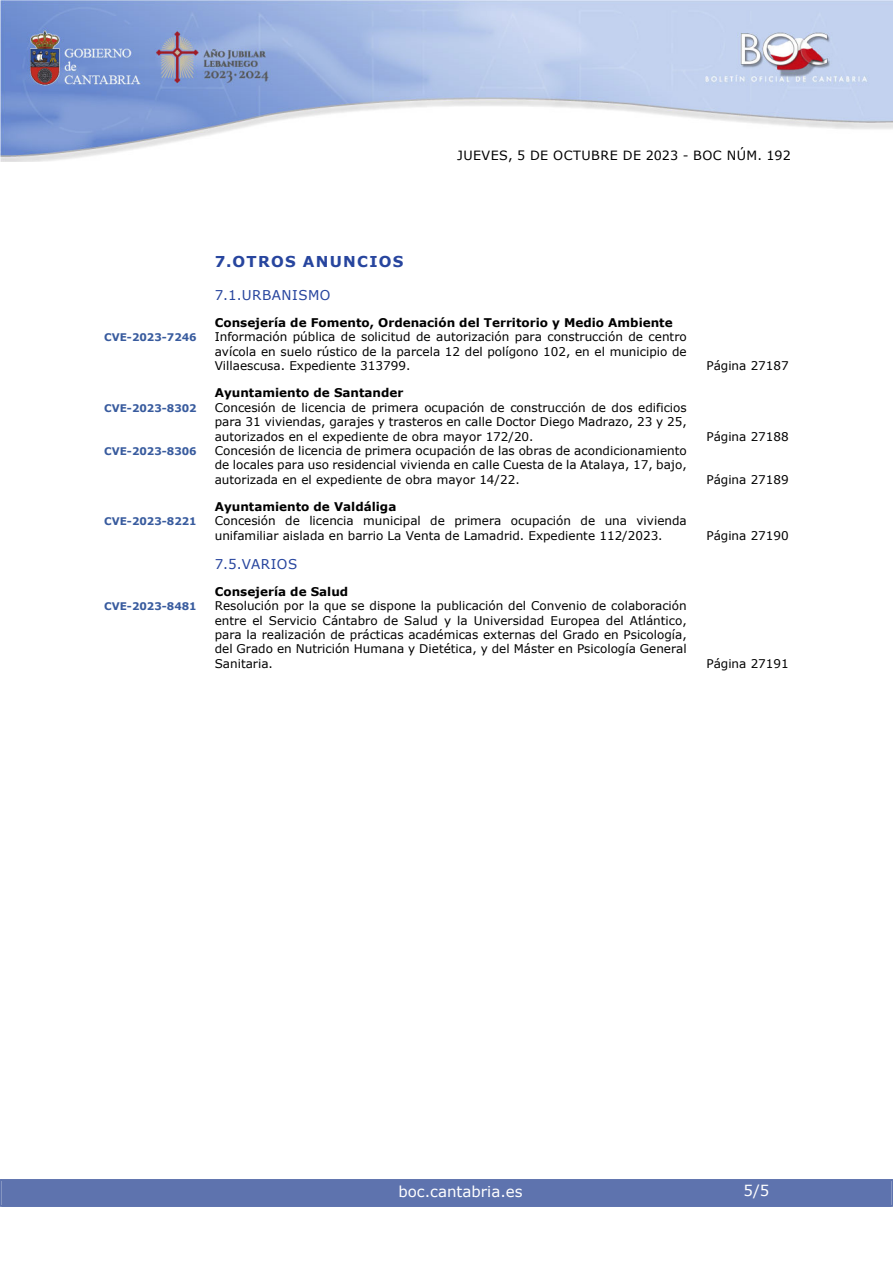
<style>
.page{position:relative;width:893px;height:1263px;background:#fff}
.page>*{position:absolute;margin:0;border:0;box-sizing:border-box;transform-origin:0 0}
.t1{font:15px "Verdana";color:#fff}
.indice_1{font:700 15px "Verdana";letter-spacing:.085em;color:#27459e}
.indice_2{font:13.5px "Verdana";letter-spacing:.035em;color:#27459e}
.t2{font:12.75px "Verdana";letter-spacing:.035em;color:#000}
.indice_4{font:12px/14.4px "Verdana";color:#000;text-align:justify}
.indice_3{font:700 12px "Verdana";color:#000}
.indice_4-2{font:700 10.5px "Verdana";color:#385b9e}
</style>
<div class="page">
<img style="left:0;top:0;width:893px;height:161px">
<div style="left:2px;top:1180px;width:889px;height:27px;background:#5e73ae"></div>
<div style="left:0;top:1179px;width:893px;height:28px;border:2px solid #5e73ae"></div>
<p class="t2" style="left:457px;top:147px;width:335px">JUEVES, 5 DE OCTUBRE DE 2023 - BOC NÚM. 192</p>
<h2 class="indice_1" style="left:215px;top:251px;width:190px">7.OTROS ANUNCIOS</h2>
<h3 class="indice_2" style="left:215px;top:286px;width:117px">7.1.URBANISMO</h3>
<h4 class="indice_3" style="left:215px;top:314px;width:459px">Consejería de Fomento, Ordenación del Territorio y Medio Ambiente</h4>
<p class="indice_4-2" style="left:104px;top:330px;width:94px">CVE-2023-7246</p>
<p class="indice_4" style="left:215px;top:330px;width:473px">Información pública de solicitud de autorización para construcción de centro avícola en suelo rústico de la parcela 12 del polígono 102, en el municipio de Villaescusa. Expediente 313799.</p>
<h4 class="indice_3" style="left:215px;top:384px;width:190px">Ayuntamiento de Santander</h4>
<p class="indice_4-2" style="left:104px;top:400px;width:94px">CVE-2023-8302</p>
<p class="indice_4" style="left:215px;top:400px;width:473px">Concesión de licencia de primera ocupación de construcción de dos edificios para 31 viviendas, garajes y trasteros en calle Doctor Diego Madrazo, 23 y 25, autorizados en el expediente de obra mayor 172/20.</p>
<p class="indice_4-2" style="left:104px;top:444px;width:94px">CVE-2023-8306</p>
<p class="indice_4" style="left:215px;top:443px;width:473px">Concesión de licencia de primera ocupación de las obras de acondicionamiento de locales para uso residencial vivienda en calle Cuesta de la Atalaya, 17, bajo, autorizada en el expediente de obra mayor 14/22.</p>
<h4 class="indice_3" style="left:215px;top:498px;width:183px">Ayuntamiento de Valdáliga</h4>
<p class="indice_4-2" style="left:104px;top:514px;width:94px">CVE-2023-8221</p>
<p class="indice_4" style="left:215px;top:514px;width:473px">Concesión de licencia municipal de primera ocupación de una vivienda unifamiliar aislada en barrio La Venta de Lamadrid. Expediente 112/2023.</p>
<h3 class="indice_2" style="left:215px;top:554px;width:84px">7.5.VARIOS</h3>
<h4 class="indice_3" style="left:215px;top:583px;width:135px">Consejería de Salud</h4>
<p class="indice_4-2" style="left:104px;top:599px;width:94px">CVE-2023-8481</p>
<p class="indice_4" style="left:215px;top:598px;width:473px">Resolución por la que se dispone la publicación del Convenio de colaboración entre el Servicio Cántabro de Salud y la Universidad Europea del Atlántico, para la realización de prácticas académicas externas del Grado en Psicología, del Grado en Nutrición Humana y Dietética, y del Máster en Psicología General Sanitaria.</p>
<p class="indice_4" style="left:706px;top:358px;width:84px">Página 27187</p>
<p class="indice_4" style="left:706px;top:429px;width:84px">Página 27188</p>
<p class="indice_4" style="left:706px;top:472px;width:84px">Página 27189</p>
<p class="indice_4" style="left:706px;top:528px;width:84px">Página 27190</p>
<p class="indice_4" style="left:706px;top:656px;width:84px">Página 27191</p>
<p class="t1" style="left:398px;top:1181px;width:126px">boc.cantabria.es</p>
<p class="t1" style="left:744px;top:1180px;width:27px">5/5</p>
</div>
